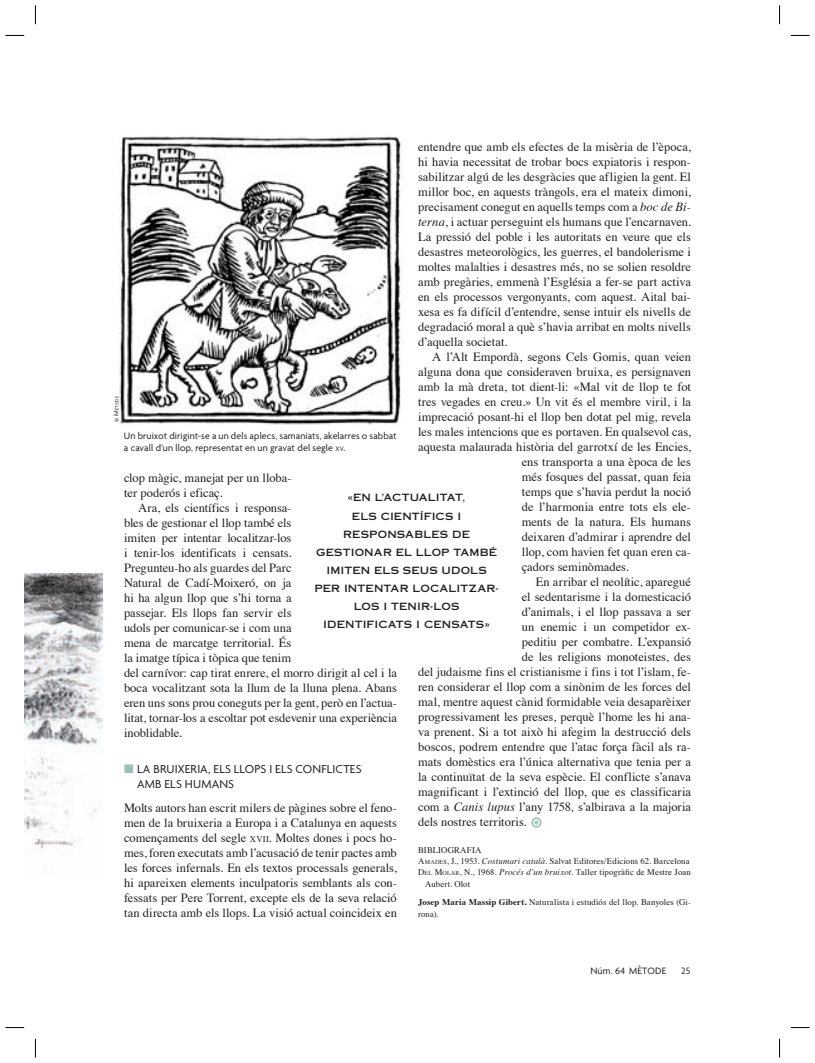
<style>
.page{position:relative;width:815px;height:1063px;background:#fff}
.page>*{position:absolute;margin:0;border:0;box-sizing:border-box;transform-origin:0 0}
.t1{font:12.5px/15px "Times";color:#231f20}
.t2{font:12.5px/15px "Agenda";letter-spacing:.01em;color:#231f20}
.t3{font:10px/18.1px "Copperplate Thirty One AB";letter-spacing:.015em;color:#231f20;text-align:center}
.t4{font:10px/11.9px "Agenda";letter-spacing:.01em;color:#231f20}
.t5{font:8.75px/11.2px "Times";letter-spacing:.01em;color:#231f20}
.t6{font:4.75px "Agenda";letter-spacing:.035em;color:#231f20}
.s1{font-style:italic}
.s2{font-size:6.12px}
.s3{font-weight:700}
.s4{font-size:6.88px}
.s5{font-size:7px}
.s6{color:#9ac1b9}
.s7{font-size:8.75px}
</style>
<div class="page">
<img style="left:119px;top:136px;width:284px;height:289px">
<img style="left:25px;top:573px;width:78px;height:276px">
<div style="left:531px;top:817px;width:11px;height:11px;border:2px solid #9fc4bb;border-radius:50%"></div>
<svg style="left:534px;top:820px;width:5px;height:5px"></svg>
<svg style="left:5px;top:35px;width:19px;height:1px"></svg>
<svg style="left:791px;top:35px;width:19px;height:1px"></svg>
<svg style="left:5px;top:1027px;width:19px;height:1px"></svg>
<svg style="left:791px;top:1027px;width:19px;height:1px"></svg>
<svg style="left:35px;top:5px;width:1px;height:19px"></svg>
<svg style="left:35px;top:1039px;width:1px;height:19px"></svg>
<svg style="left:779px;top:5px;width:1px;height:19px"></svg>
<svg style="left:779px;top:1039px;width:1px;height:19px"></svg>
<p class="t1" style="left:418px;top:140px;width:274px;text-align:justify">entendre que amb els efectes de la misèria de l’època, hi havia necessitat de trobar bocs expiatoris i respon&shy;sabilitzar algú de les desgràcies que afligien la gent. El millor boc, en aquests tràngols, era el mateix dimoni, precisament conegut en aquells temps com a <span class="s1">boc de Bi&shy;terna</span>, i actuar perseguint els humans que l’encarnaven.<br>La pressió del poble i les autoritats en veure que els desastres meteorològics, les guerres, el bandolerisme i moltes malalties i desastres més, no se solien resoldre amb pregàries, emmenà l’Església a fer-se part activa en els processos vergonyants, com aquest. Aital bai&shy;xesa es fa difícil d’entendre, sense intuir els nivells de degradació moral a què s’havia arribat en molts nivells d’aquella societat.</p>
<p class="t1" style="left:432px;top:350px;width:260px">A l’Alt Empordà, segons Cels Gomis, quan veien</p>
<p class="t1" style="left:418px;top:365px;width:274px">alguna dona que consideraven bruixa, es persignaven</p>
<p class="t1" style="left:418px;top:380px;width:274px">amb la mà dreta, tot dient-li: «Mal vit de llop te fot</p>
<p class="t1" style="left:418px;top:395px;width:274px">tres vegades en creu.» Un vit és el membre viril, i la</p>
<p class="t1" style="left:418px;top:410px;width:274px">imprecació posant-hi el llop ben dotat pel mig, revela</p>
<p class="t1" style="left:418px;top:425px;width:274px">les males intencions que es portaven. En qualsevol cas,</p>
<p class="t1" style="left:418px;top:440px;width:274px">aquesta malaurada història del garrotxí de les Encies,</p>
<p class="t1" style="left:522px;top:455px;width:171px">ens transporta a una època de les</p>
<p class="t1" style="left:522px;top:470px;width:171px">més fosques del passat, quan feia</p>
<p class="t1" style="left:522px;top:485px;width:171px">temps que s’havia perdut la noció</p>
<p class="t1" style="left:522px;top:500px;width:171px">de l’harmonia entre tots els ele-</p>
<p class="t1" style="left:522px;top:515px;width:171px">ments de la natura. Els humans</p>
<p class="t1" style="left:522px;top:530px;width:171px">deixaren d’admirar i aprendre del</p>
<p class="t1" style="left:522px;top:545px;width:171px">llop, com havien fet quan eren ca-</p>
<p class="t1" style="left:522px;top:560px;width:109px">çadors seminòmades.</p>
<p class="t1" style="left:536px;top:575px;width:157px">En arribar el neolític, aparegué</p>
<p class="t1" style="left:522px;top:590px;width:171px">el sedentarisme i la domesticació</p>
<p class="t1" style="left:522px;top:605px;width:171px">d’animals, i el llop passava a ser</p>
<p class="t1" style="left:522px;top:620px;width:171px">un enemic i un competidor ex-</p>
<p class="t1" style="left:522px;top:635px;width:171px">peditiu per combatre. L’expansió</p>
<p class="t1" style="left:522px;top:650px;width:171px">de les religions monoteistes, des</p>
<p class="t1" style="left:418px;top:665px;width:274px">del judaisme fins el cristianisme i fins i tot l’islam, fe-</p>
<p class="t1" style="left:418px;top:680px;width:274px">ren considerar el llop com a sinònim de les forces del</p>
<p class="t1" style="left:418px;top:695px;width:274px">mal, mentre aquest cànid formidable veia desaparèixer</p>
<p class="t1" style="left:418px;top:710px;width:274px">progressivament les preses, perquè l’home les hi ana-</p>
<p class="t1" style="left:418px;top:725px;width:274px">va prenent. Si a tot això hi afegim la destrucció dels</p>
<p class="t1" style="left:418px;top:740px;width:274px">boscos, podrem entendre que l’atac força fàcil als ra-</p>
<p class="t1" style="left:418px;top:755px;width:274px">mats domèstics era l’única alternativa que tenia per a</p>
<p class="t1" style="left:418px;top:770px;width:274px">la continuïtat de la seva espècie. El conflicte s’anava</p>
<p class="t1" style="left:418px;top:785px;width:274px">magnificant i l’extinció del llop, que es classificaria</p>
<p class="t1" style="left:418px;top:800px;width:274px">com a <span class="s1">Canis lupus</span> l’any 1758<span class="s1">,</span> s’albirava a la majoria</p>
<p class="t1" style="left:418px;top:815px;width:110px">dels nostres territoris.</p>
<p class="t5" style="left:418px;top:845px;width:65px">BIBLIOGRAFIA</p>
<p class="t5" style="left:418px;top:856px;width:273px">A<span class="s2">MADES</span>, J., 1953. <span class="s1">Costumari català</span>. Salvat Editores/Edicions 62. Barcelona</p>
<p class="t5" style="left:418px;top:868px;width:274px">D<span class="s2">EL</span> M<span class="s2">OLAR</span>, N., 1968. <span class="s1">Procés d’un bruixot</span>. Taller tipogràfic de Mestre Joan</p>
<p class="t5" style="left:425px;top:879px;width:46px">Aubert<span class="s1">.</span> Olot</p>
<p class="t5" style="left:418px;top:898px;width:274px"><span class="s3">Josep Maria Massip Gibert.</span> Naturalista i estudiós del llop. Banyoles (Gi&shy;rona).</p>
<p class="t6" style="left:115px;top:422px;width:27px;rotate:-90deg"><span class="s4">© M</span>ÈTODE</p>
<p class="t4" style="left:124px;top:431px;width:274px">Un bruixot dirigint-se a un dels aplecs, samaniats, akelarres o sabbat a cavall d’un llop, representat en un gravat del segle <span class="s5">XV</span>.</p>
<p class="t1" style="left:124px;top:471px;width:169px">clop màgic, manejat per un lloba&shy;ter poderós i eficaç.</p>
<p class="t1" style="left:124px;top:501px;width:274px;text-indent:14px">Ara, els científics i responsa-<br>bles de gestionar el llop també els<br>imiten per intentar localitzar-los<br>i tenir-los identificats i censats.<br>Pregunteu-ho als guardes del Parc<br>Natural de Cadí-Moixeró, on ja<br>hi ha algun llop que s’hi torna a<br>passejar. Els llops fan servir els<br>udols per comunicar-se i com una<br>mena de marcatge territorial. És<br>la imatge típica i tòpica que tenim<br>del carnívor: cap tirat enrere, el morro dirigit al cel i la boca vocalitzant sota la llum de la lluna plena. Abans eren uns sons prou coneguts per la gent, però en l’actua&shy;litat, tornar-los a escoltar pot esdevenir una experiència inoblidable.</p>
<p class="t2" style="left:137px;top:763px;width:226px;text-indent:-13px"><span class="s6">■</span> LA BRUIXERIA, ELS LLOPS I ELS CONFLICTES<br>AMB ELS HUMANS</p>
<p class="t1" style="left:124px;top:801px;width:274px;text-align:justify">Molts autors han escrit milers de pàgines sobre el feno&shy;men de la bruixeria a Europa i a Catalunya en aquests començaments del segle <span class="s7">XVII</span>. Moltes dones i pocs ho&shy;mes, foren executats amb l’acusació de tenir pactes amb les forces infernals. En els textos processals generals, hi apareixen elements inculpatoris semblants als con&shy;fessats per Pere Torrent, excepte els de la seva relació tan directa amb els llops. La visió actual coincideix en</p>
<p class="t3" style="left:314px;top:489px;width:186px">«EN L’ACTUALITAT,<br>ELS CIENTÍFICS I<br>RESPONSABLES DE<br>GESTIONAR EL LLOP TAMBÉ<br>IMITEN ELS SEUS UDOLS<br>PER INTENTAR LOCALITZAR-<br>LOS I TENIR-LOS<br>IDENTIFICATS I CENSATS»</p>
<p class="t4" style="left:590px;top:966px;width:77px">Núm. 64 MÈTODE</p>
<p class="t4" style="left:681px;top:966px;width:11px">25</p>
</div>
